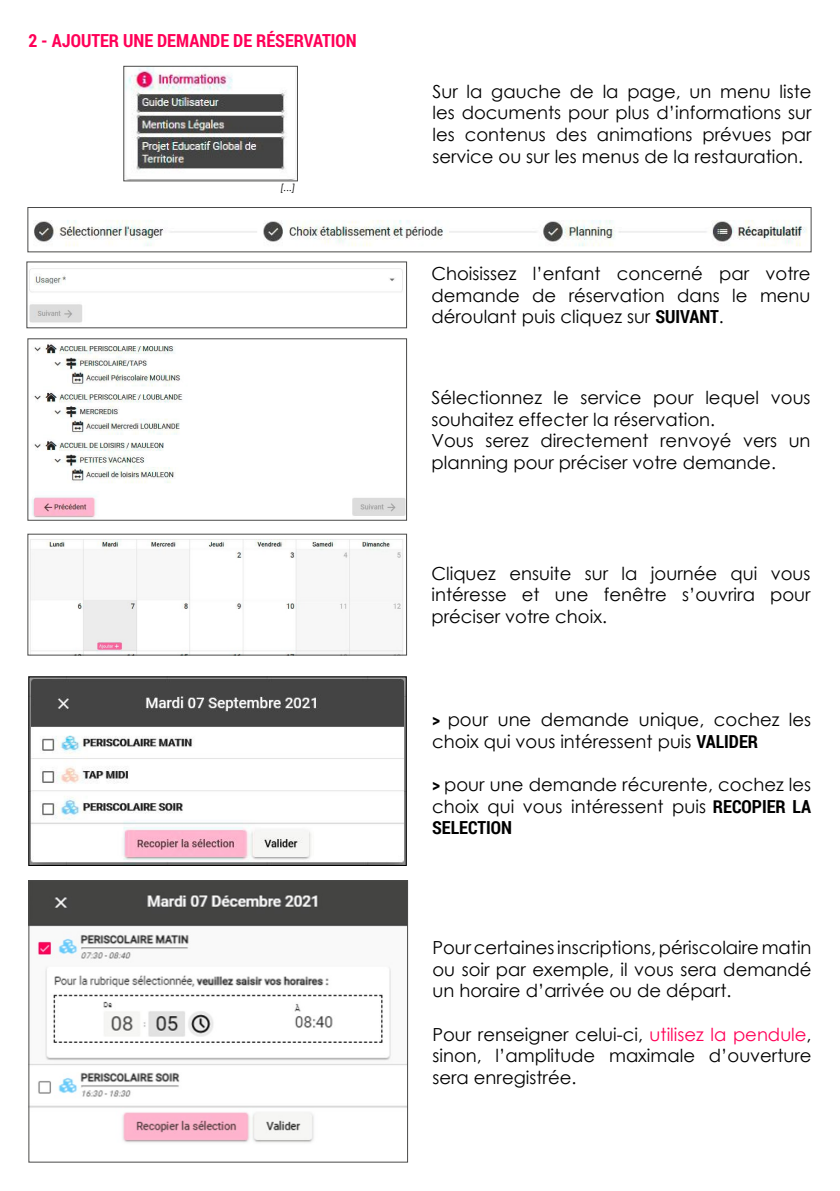
<style>
.page{position:relative;width:840px;height:1191px;background:#fff}
.page>*{position:absolute;margin:0;border:0;box-sizing:border-box;transform-origin:0 0}
.t1{font:18px/21.6px "Century Gothic";color:#000;text-align:justify}
.t2{font:700 18px "Roboto Condensed";color:#ff0058}
.t3{font:700 18px "Roboto Condensed";color:#000}
.t4{font:italic 10px "Century Gothic";color:#000}
.s1{font-family:"Roboto Condensed";font-weight:700}
.s2{color:#ff0058}
</style>
<div class="page">
<img style="left:125px;top:68px;width:170px;height:111px">
<div style="left:123px;top:66px;width:175px;height:115px;border:1px solid #4a4a49"></div>
<img style="left:34px;top:220px;width:773px;height:26px">
<div style="left:27px;top:207px;width:784px;height:45px;border:1px solid #4a4a49"></div>
<img style="left:29px;top:268px;width:374px;height:55px">
<div style="left:26px;top:261px;width:381px;height:67px;border:1px solid #4a4a49"></div>
<img style="left:32px;top:344px;width:373px;height:174px">
<div style="left:27px;top:338px;width:380px;height:183px;border:1px solid #4a4a49"></div>
<img style="left:30px;top:539px;width:373px;height:114px">
<div style="left:27px;top:533px;width:380px;height:122px;border:1px solid #4a4a49"></div>
<img style="left:30px;top:678px;width:374px;height:186px">
<div style="left:28px;top:676px;width:378px;height:190px;border:1px solid #000"></div>
<img style="left:30px;top:882px;width:376px;height:261px">
<div style="left:28px;top:880px;width:380px;height:282px;border:1px solid #4a4a49"></div>
<p class="t2" style="left:28px;top:28px;width:329px">2 - AJOUTER UNE DEMANDE DE RÉSERVATION</p>
<p class="t4" style="left:280px;top:181px;width:17px">[...]</p>
<p class="t1" style="left:432px;top:80px;width:380px">Sur la gauche de la page, un menu liste les documents pour plus d’informations sur les contenus des animations prévues par service ou sur les menus de la restauration.</p>
<p class="t1" style="left:431px;top:262px;width:380px">Choisissez l’enfant concerné par votre demande de réservation dans le menu déroulant puis cliquez sur <span class="s1">SUIVANT</span>.</p>
<p class="t1" style="left:431px;top:386px;width:380px;text-align:left">Sélectionnez le service pour lequel vous souhaitez effecter la réservation.<br>Vous serez directement renvoyé vers un planning pour préciser votre demande.</p>
<p class="t1" style="left:431px;top:562px;width:380px">Cliquez ensuite sur la journée qui vous intéresse et une fenêtre s’ouvrira pour préciser votre choix.</p>
<p class="t1" style="left:432px;top:709px;width:380px"><span class="s1">&gt;</span> pour une demande unique, cochez les choix qui vous intéressent puis <span class="s1">VALIDER</span></p>
<p class="t1" style="left:432px;top:773px;width:380px"><span class="s1">&gt;</span> pour une demande récurente, cochez les choix qui vous intéressent puis <span class="s1">RECOPIER LA</span></p>
<p class="t3" style="left:432px;top:815px;width:81px">SELECTION</p>
<p class="t1" style="left:432px;top:936px;width:380px">Pour certaines inscriptions, périscolaire matin ou soir par exemple, il vous sera demandé un horaire d’arrivée ou de départ.</p>
<p class="t1" style="left:432px;top:1023px;width:380px">Pour renseigner celui-ci, <span class="s2">utilisez la pendule</span>, sinon, l’amplitude maximale d’ouverture sera enregistrée.</p>
</div>
